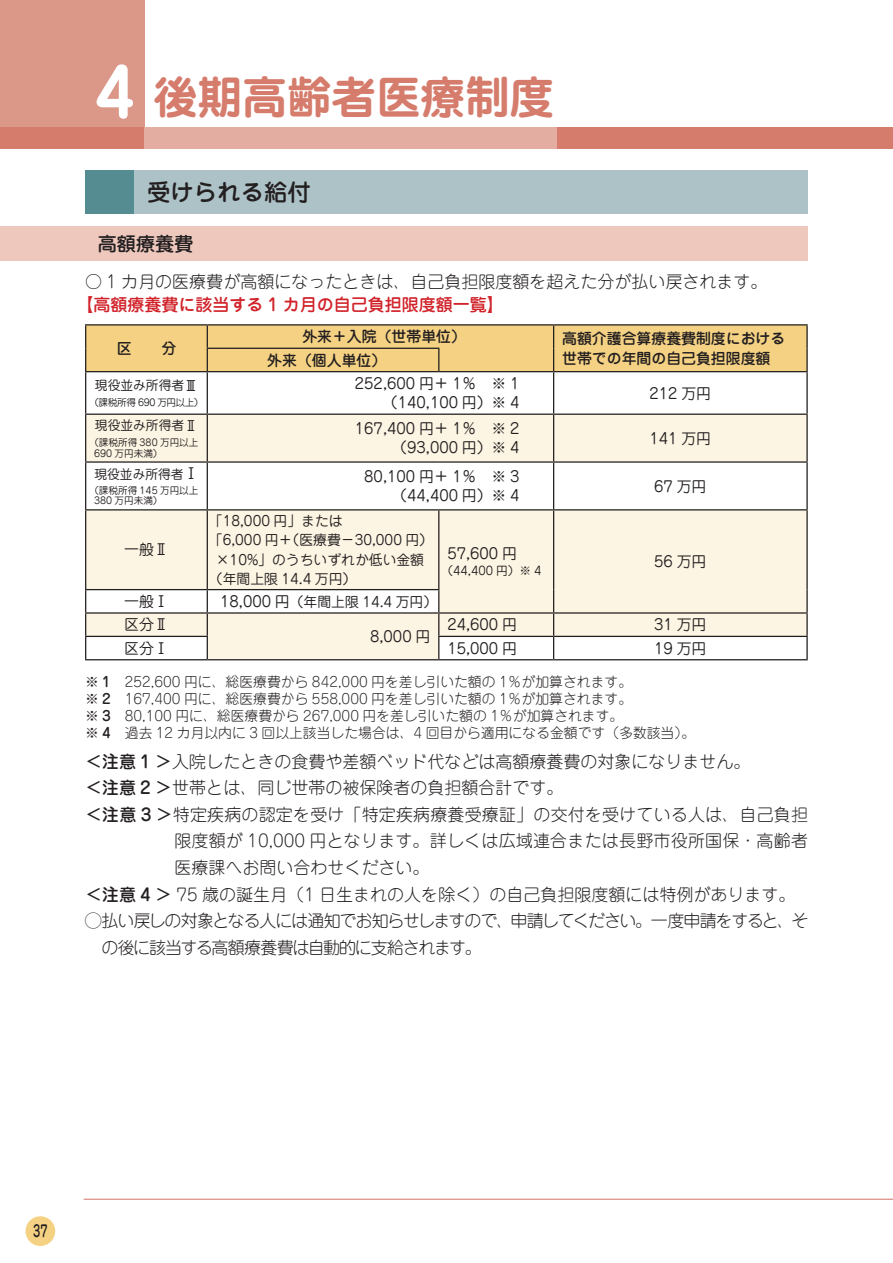
<style>
.page{position:relative;width:893px;height:1263px;background:#fff}
.page>*{position:absolute;margin:0;border:0;box-sizing:border-box;transform-origin:0 0}
.t1{font:700 44.7px "Jun 501 Pro";color:#d57c6c}
.t2{font:500 23.4px "Jun 34 Pro";color:#231f20}
.t3{font:500 19.2px "Jun 34 Pro";color:#231f20}
.t4{font:300 16.95px "Jun 101 Pro";color:#231f20}
.t5{font:300 16.95px "Jun 101 Pro";letter-spacing:-.07em;color:#231f20}
.t6{font:500 16.95px "Jun 34 Pro";color:#d1232a}
.t7{font:300 16.95px "Jun 101 Pro";letter-spacing:-.075em;color:#231f20}
.t8{font:500 16.05px "Jun 34 Pro";color:#231f20;scale:.71 1}
.t9{font:14.85px/19.2px "Jun 201 Pro";color:#231f20;text-align:right}
.t10{font:500 14.85px "Jun 34 Pro";color:#231f20}
.t11{font:300 13.8px/17px "Jun 101 Pro";color:#231f20}
.t12{font:13.8px "Jun 201 Pro";color:#231f20}
.t13{font:12.75px "Jun 201 Pro";color:#231f20}
.t14{font:11.7px "Jun 201 Pro";color:#231f20}
.t15{font:9.6px/10.6px "Jun 201 Pro";color:#231f20}
.t16{font:9.6px "Jun 201 Pro";letter-spacing:-.035em;color:#231f20}
.s1{font-size:65.85px;color:#fff}
.s2{font-size:13.8px}
.s3{font-size:14.85px}
.s4{font-family:"Jun 34 Pro";font-weight:500}
</style>
<div class="page">
<div style="left:26px;top:1216px;width:29px;height:30px;background:#f5d283;border-radius:50%"></div>
<div style="left:85px;top:170px;width:49px;height:43px;background:#558c92"></div>
<div style="left:134px;top:170px;width:674px;height:43px;background:#adc2c6"></div>
<svg style="left:86px;top:415px;width:720px;height:244px;fill:#fcf5e3"></svg>
<hr style="left:85px;top:324px;width:122px;height:1px;background:#231f20">
<hr style="left:207px;top:324px;width:232px;height:1px;background:#231f20">
<hr style="left:439px;top:324px;width:115px;height:1px;background:#231f20">
<hr style="left:554px;top:324px;width:254px;height:1px;background:#231f20">
<hr style="left:806px;top:325px;width:2px;height:23px;background:#231f20">
<div style="left:85px;top:325px;width:722px;height:46px;background:#f5d283"></div>
<hr style="left:806px;top:348px;width:2px;height:23px;background:#231f20">
<hr style="left:85px;top:371px;width:122px;height:1px;background:#231f20">
<hr style="left:207px;top:371px;width:232px;height:1px;background:#231f20">
<hr style="left:439px;top:371px;width:115px;height:1px;background:#231f20">
<hr style="left:554px;top:371px;width:254px;height:1px;background:#231f20">
<hr style="left:85px;top:372px;width:1px;height:42px;background:#231f20">
<hr style="left:207px;top:372px;width:1px;height:42px;background:#231f20">
<hr style="left:553px;top:372px;width:1px;height:42px;background:#231f20">
<hr style="left:806px;top:372px;width:2px;height:42px;background:#231f20">
<hr style="left:85px;top:414px;width:122px;height:1px;background:#231f20">
<hr style="left:85px;top:415px;width:1px;height:46px;background:#231f20">
<hr style="left:207px;top:414px;width:232px;height:1px;background:#231f20">
<hr style="left:207px;top:415px;width:1px;height:46px;background:#231f20">
<hr style="left:439px;top:414px;width:115px;height:1px;background:#231f20">
<hr style="left:554px;top:414px;width:254px;height:1px;background:#231f20">
<hr style="left:553px;top:415px;width:1px;height:46px;background:#231f20">
<hr style="left:806px;top:415px;width:2px;height:46px;background:#231f20">
<hr style="left:85px;top:461px;width:122px;height:2px;background:#231f20">
<hr style="left:85px;top:463px;width:1px;height:46px;background:#231f20">
<hr style="left:207px;top:461px;width:232px;height:2px;background:#231f20">
<hr style="left:207px;top:463px;width:1px;height:46px;background:#231f20">
<hr style="left:439px;top:461px;width:115px;height:2px;background:#231f20">
<hr style="left:554px;top:461px;width:254px;height:2px;background:#231f20">
<hr style="left:553px;top:463px;width:1px;height:46px;background:#231f20">
<hr style="left:806px;top:463px;width:2px;height:46px;background:#231f20">
<hr style="left:85px;top:509px;width:122px;height:1px;background:#231f20">
<hr style="left:85px;top:510px;width:1px;height:79px;background:#231f20">
<hr style="left:207px;top:509px;width:232px;height:1px;background:#231f20">
<hr style="left:207px;top:510px;width:1px;height:79px;background:#231f20">
<hr style="left:439px;top:509px;width:115px;height:1px;background:#231f20">
<hr style="left:438px;top:510px;width:1px;height:79px;background:#231f20">
<hr style="left:554px;top:509px;width:254px;height:1px;background:#231f20">
<hr style="left:553px;top:510px;width:1px;height:80px;background:#231f20">
<hr style="left:806px;top:510px;width:2px;height:80px;background:#231f20">
<hr style="left:85px;top:589px;width:122px;height:1px;background:#231f20">
<hr style="left:207px;top:589px;width:232px;height:1px;background:#231f20">
<hr style="left:806px;top:590px;width:2px;height:22px;background:#231f20">
<hr style="left:85px;top:612px;width:122px;height:2px;background:#231f20">
<hr style="left:207px;top:612px;width:232px;height:2px;background:#231f20">
<hr style="left:439px;top:612px;width:115px;height:2px;background:#231f20">
<hr style="left:554px;top:612px;width:254px;height:2px;background:#231f20">
<hr style="left:806px;top:614px;width:2px;height:22px;background:#231f20">
<hr style="left:85px;top:636px;width:123px;height:1px;background:#231f20">
<svg style="left:85px;top:590px;width:1px;height:69px"></svg>
<svg style="left:207px;top:590px;width:1px;height:69px"></svg>
<hr style="left:438px;top:636px;width:116px;height:1px;background:#231f20">
<svg style="left:438px;top:590px;width:1px;height:69px"></svg>
<hr style="left:554px;top:636px;width:254px;height:1px;background:#231f20">
<svg style="left:553px;top:590px;width:1px;height:69px"></svg>
<hr style="left:806px;top:637px;width:2px;height:22px;background:#231f20">
<hr style="left:85px;top:659px;width:122px;height:1px;background:#231f20">
<hr style="left:207px;top:659px;width:232px;height:1px;background:#231f20">
<hr style="left:439px;top:659px;width:115px;height:1px;background:#231f20">
<hr style="left:554px;top:659px;width:254px;height:1px;background:#231f20">
<div style="left:0;top:226px;width:85px;height:35px;background:#eec8bd"></div>
<div style="left:85px;top:226px;width:723px;height:35px;background:#eec8bd"></div>
<div style="left:0;top:0;width:145px;height:129px;background:#db9889"></div>
<div style="left:0;top:128px;width:893px;height:21px;background:#d57c6c"></div>
<div style="left:145px;top:128px;width:412px;height:21px;background:#e3aea1"></div>
<hr style="left:84px;top:1199px;width:809px;height:1px;background:#d57c6c">
<h1 class="t1" style="left:94px;top:61px;width:462px"><span class="s1">4</span> 後期高齢者医療制度</h1>
<h2 class="t2" style="left:147px;top:174px;width:165px">受けられる給付</h2>
<p class="t3" style="left:98px;top:229px;width:97px">高額療養費</p>
<p class="t4" style="left:85px;top:268px;width:684px">○ 1 カ月の医療費が高額になったときは、自己負担限度額を超えた分が払い戻されます。</p>
<p class="t6" style="left:77px;top:291px;width:429px">【高額療養費に該当する 1 カ月の自己負担限度額一覧】</p>
<p class="t10" style="left:117px;top:336px;width:61px">区　　分</p>
<p class="t10" style="left:302px;top:325px;width:165px">外来＋入院（世帯単位）</p>
<p class="t10" style="left:562px;top:326px;width:225px">高額介護合算療養費制度における</p>
<p class="t10" style="left:267px;top:348px;width:121px">外来（個人単位）</p>
<p class="t10" style="left:562px;top:347px;width:210px">世帯での年間の自己負担限度額</p>
<p class="t13" style="left:95px;top:375px;width:105px">現役並み所得者<span class="s2">Ⅲ</span></p>
<p class="t16" style="left:89px;top:395px;width:116px">（課税所得 690 万円以上）</p>
<p class="t9" style="left:355px;top:372px;width:166px">252,600 円＋ 1％　※ 1（140,100 円）※ 4</p>
<p class="t9" style="left:650px;top:382px;width:63px">212 万円</p>
<p class="t13" style="left:95px;top:415px;width:105px">現役並み所得者<span class="s2">Ⅱ</span></p>
<p class="t15" style="left:94px;top:436px;width:106px;text-indent:-5px">（課税所得 380 万円以上<br>690 万円未満）</p>
<p class="t9" style="left:355px;top:417px;width:166px">167,400 円＋ 1％　※ 2（93,000 円）※ 4</p>
<p class="t9" style="left:650px;top:427px;width:63px">141 万円</p>
<p class="t13" style="left:94px;top:464px;width:106px">現役並み所得者<span class="s3">Ⅰ</span></p>
<p class="t15" style="left:94px;top:484px;width:106px;text-indent:-5px">（課税所得 145 万円以上<br>380 万円未満）</p>
<p class="t9" style="left:364px;top:465px;width:157px">80,100 円＋ 1％　※ 3（44,400 円）※ 4</p>
<p class="t9" style="left:654px;top:475px;width:54px">67 万円</p>
<p class="t9" style="left:124px;top:539px;width:46px">一般Ⅱ</p>
<p class="t12" style="left:209px;top:510px;width:135px">「18,000 円」または</p>
<p class="t12" style="left:209px;top:529px;width:226px">「6,000 円＋（医療費－30,000 円）</p>
<p class="t12" style="left:216px;top:548px;width:210px">×10%」のうちいずれか低い金額</p>
<p class="t12" style="left:209px;top:567px;width:149px">（年間上限 14.4 万円）</p>
<p class="t9" style="left:447px;top:542px;width:71px">57,600 円</p>
<p class="t14" style="left:441px;top:562px;width:102px">（44,400 円）※ 4</p>
<p class="t9" style="left:654px;top:550px;width:54px">56 万円</p>
<p class="t9" style="left:124px;top:590px;width:46px">一般Ⅰ</p>
<p class="t12" style="left:220px;top:590px;width:219px"><span class="s3">18,000 円</span>（年間上限 14.4 万円）</p>
<p class="t9" style="left:124px;top:613px;width:46px">区分Ⅱ</p>
<p class="t9" style="left:370px;top:625px;width:62px">8,000 円</p>
<p class="t9" style="left:447px;top:613px;width:71px">24,600 円</p>
<p class="t9" style="left:654px;top:613px;width:54px">31 万円</p>
<p class="t9" style="left:124px;top:637px;width:46px">区分Ⅰ</p>
<p class="t9" style="left:447px;top:637px;width:71px">15,000 円</p>
<p class="t9" style="left:654px;top:637px;width:54px">19 万円</p>
<p class="t11" style="left:85px;top:672px;width:612px"><span class="s4">※ 1</span>　252,600 円に、総医療費から 842,000 円を差し引いた額の 1％が加算されます。<br><span class="s4">※ 2</span>　167,400 円に、総医療費から 558,000 円を差し引いた額の 1％が加算されます。<br><span class="s4">※ 3</span>　80,100 円に、総医療費から 267,000 円を差し引いた額の 1％が加算されます。<br><span class="s4">※ 4</span>　過去 12 カ月以内に 3 回以上該当した場合は、4 回目から適用になる金額です（多数該当）。</p>
<p class="t4" style="left:85px;top:748px;width:667px"><span class="s4">＜注意 1 ＞</span>入院したときの食費や差額ベッド代などは高額療養費の対象になりません。</p>
<p class="t4" style="left:85px;top:774px;width:480px"><span class="s4">＜注意 2 ＞</span>世帯とは、同じ世帯の被保険者の負担額合計です。</p>
<p class="t4" style="left:85px;top:801px;width:724px"><span class="s4">＜注意 3 ＞</span>特定疾病の認定を受け「特定疾病療養受療証」の交付を受けている人は、自己負担</p>
<p class="t4" style="left:174px;top:827px;width:635px">限度額が 10,000 円となります。詳しくは広域連合または長野市役所国保・高齢者</p>
<p class="t4" style="left:174px;top:854px;width:257px">医療課へお問い合わせください。</p>
<p class="t4" style="left:85px;top:881px;width:712px"><span class="s4">＜注意 4 ＞</span> 75 歳の誕生月（1 日生まれの人を除く）の自己負担限度額には特例があります。</p>
<p class="t5" style="left:85px;top:907px;width:725px">◯払い戻しの対象となる人には通知でお知らせしますので、申請してください。一度申請をすると、そ</p>
<p class="t7" style="left:85px;top:934px;width:398px">　の後に該当する高額療養費は自動的に支給されます。</p>
<p class="t8" style="left:33px;top:1218px;width:22px">37</p>
</div>
